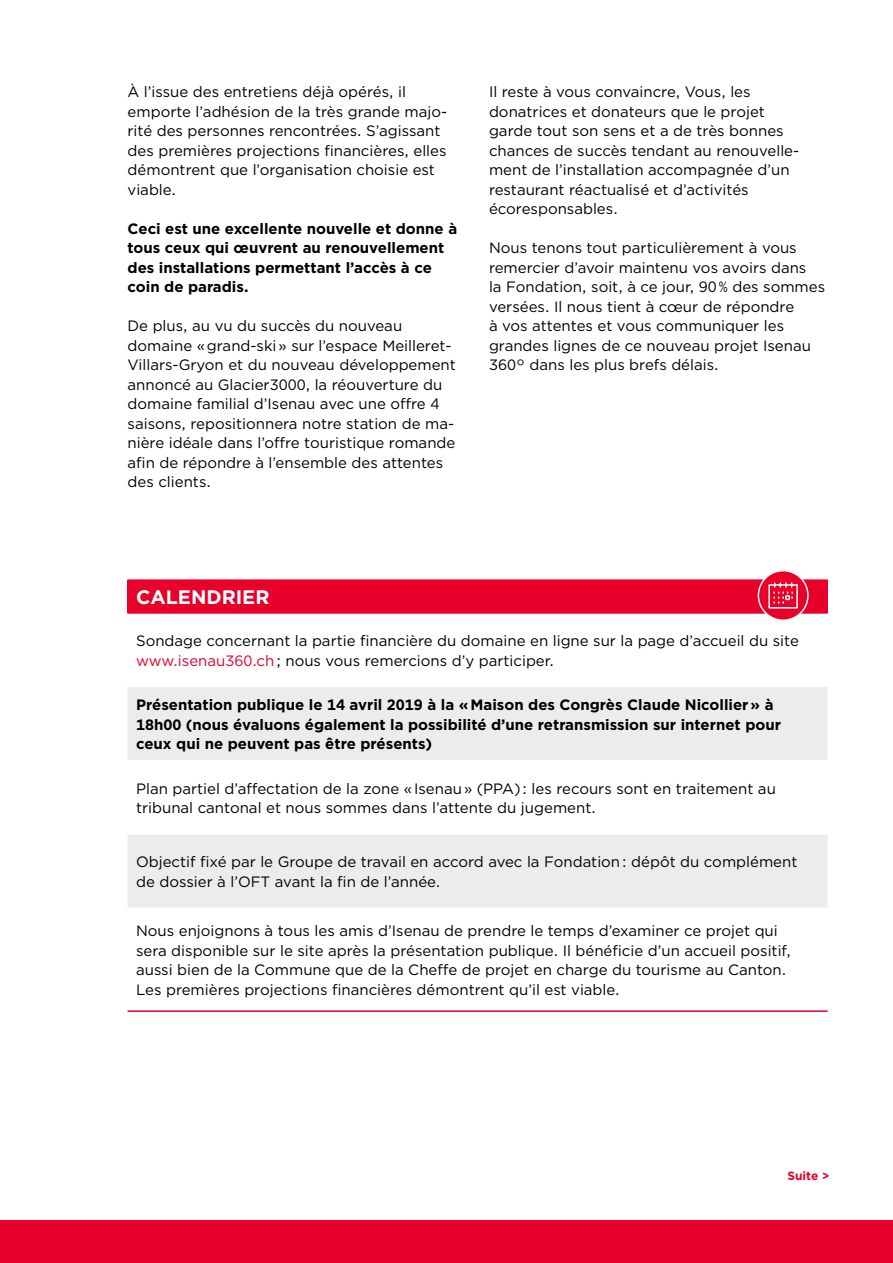
<style>
.page{position:relative;width:893px;height:1263px;background:#fff}
.page>*{position:absolute;margin:0;border:0;box-sizing:border-box;transform-origin:0 0}
.t1{font:700 19.5px "Gotham";color:#fff}
.t2{font:15px/19.5px "Gotham";color:#000}
.t3{font:700 15px/19.5px "Gotham";color:#000}
.t4{font:700 12px "Gotham";color:#e8002a}
.s1{color:#e8002a}
</style>
<div class="page">
<div style="left:0;top:1220px;width:893px;height:43px;background:#e8002a"></div>
<div style="left:128px;top:580px;width:700px;height:33px;background:#e8002a"></div>
<div style="left:128px;top:687px;width:700px;height:220px;background:#ececec"></div>
<div style="left:128px;top:760px;width:700px;height:74px;background:#fff"></div>
<hr style="left:128px;top:579px;width:700px;height:2px;background:#e8002a">
<hr style="left:128px;top:612px;width:700px;height:2px;background:#e8002a">
<hr style="left:128px;top:1010px;width:700px;height:2px;background:#e8002a">
<hr style="left:128px;top:834px;width:700px;height:1px;background:#fff">
<div style="left:758px;top:571px;width:50px;height:49px;background:#e8002a;border-radius:50%"></div>
<div style="left:758px;top:570px;width:51px;height:51px;border:2px solid #fff;border-radius:50%"></div>
<svg style="left:768px;top:582px;width:30px;height:27px"></svg>
<p class="t2" style="left:128px;top:82px;width:321px">À l’issue des entretiens déjà opérés, il emporte l’adhésion de la très grande majo&shy;rité des personnes rencontrées. S’agissant des premières projections financières, elles démontrent que l’organisation choisie est viable.</p>
<p class="t3" style="left:128px;top:218px;width:331px">Ceci est une excellente nouvelle et donne à tous ceux qui œuvrent au renouvellement des installations permettant l’accès à ce coin de paradis.</p>
<p class="t2" style="left:128px;top:316px;width:330px">De plus, au vu du succès du nouveau domaine « grand-ski » sur l’espace Meilleret-Villars-Gryon et du nouveau développement annoncé au Glacier3000, la réouverture du domaine familial d’Isenau avec une offre 4 saisons, repositionnera notre station de ma&shy;nière idéale dans l’offre touristique romande afin de répondre à l’ensemble des attentes des clients.</p>
<p class="t2" style="left:489px;top:82px;width:312px">Il reste à vous convaincre, Vous, les donatrices et donateurs que le projet garde tout son sens et a de très bonnes chances de succès tendant au renouvelle&shy;ment de l’installation accompagnée d’un restaurant réactualisé et d’activités écoresponsables.</p>
<p class="t2" style="left:489px;top:238px;width:338px">Nous tenons tout particulièrement à vous remercier d’avoir maintenu vos avoirs dans<br>la Fondation, soit, à ce jour, 90 % des sommes versées. Il nous tient à cœur de répondre<br>à vos attentes et vous communiquer les grandes lignes de ce nouveau projet Isenau 360° dans les plus brefs délais.</p>
<h1 class="t1" style="left:136px;top:584px;width:135px">CALENDRIER</h1>
<p class="t2" style="left:136px;top:631px;width:664px">Sondage concernant la partie financière du domaine en ligne sur la page d’accueil du site <span class="s1">www.isenau360.ch</span> ; nous vous remercions d’y participer.</p>
<p class="t3" style="left:136px;top:695px;width:646px">Présentation publique le 14 avril 2019 à la « Maison des Congrès Claude Nicollier » à<br>18h00 (nous évaluons également la possibilité d’une retransmission sur internet pour ceux qui ne peuvent pas être présents)</p>
<p class="t2" style="left:136px;top:778px;width:641px">Plan partiel d’affectation de la zone « Isenau » (PPA) : les recours sont en traitement au tribunal cantonal et nous sommes dans l’attente du jugement.</p>
<p class="t2" style="left:136px;top:852px;width:663px">Objectif fixé par le Groupe de travail en accord avec la Fondation : dépôt du complément de dossier à l’OFT avant la fin de l’année.</p>
<p class="t2" style="left:136px;top:921px;width:656px">Nous enjoignons à tous les amis d’Isenau de prendre le temps d’examiner ce projet qui sera disponible sur le site après la présentation publique. Il bénéficie d’un accueil positif, aussi bien de la Commune que de la Cheffe de projet en charge du tourisme au Canton.<br>Les premières projections financières démontrent qu’il est viable.</p>
<p class="t4" style="left:787px;top:1167px;width:43px">Suite &gt;</p>
</div>
